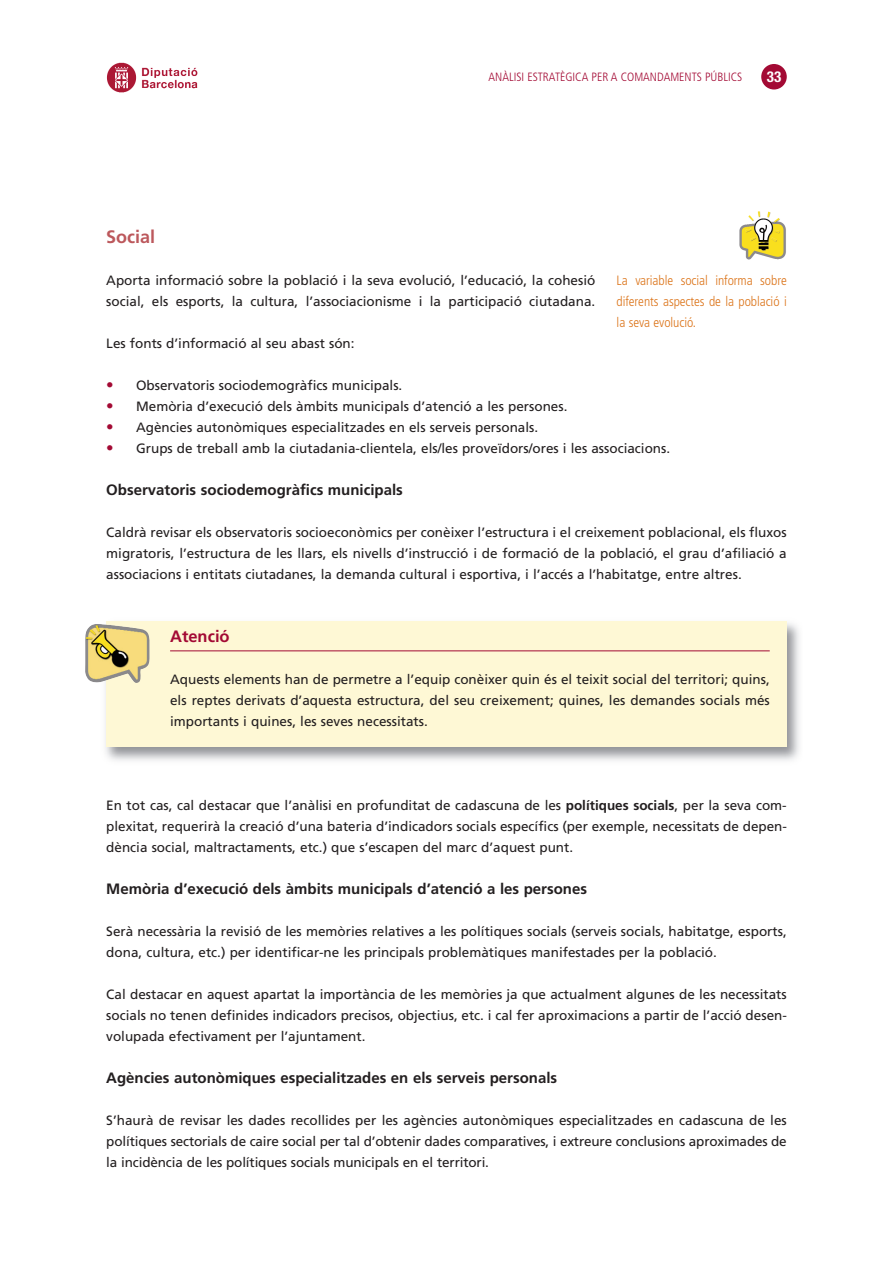
<style>
.page{position:relative;width:893px;height:1263px;background:#fff}
.page>*{position:absolute;margin:0;border:0;box-sizing:border-box;transform-origin:0 0}
.t1{font:700 18px "Frutiger LT Std";color:#bc585c}
.t2{font:700 16.5px "Frutiger LT Std";color:#a30a34}
.t3{font:700 15px "Frutiger LT Std";color:#231f20}
.t4{font:700 condensed 15px "Helvetica Neue";color:#fff}
.t5{font:13.5px/21px "Frutiger LT Std";color:#231f20;text-align:justify}
.t6{font:300 condensed 13.5px/21px "Frutiger LT Std";letter-spacing:-.005em;color:#dc751b;text-align:justify}
.t7{font:300 condensed 12px "Frutiger";color:#a30a34}
.s1{font-size:15px;color:#a30a34}
.s2{font-weight:700}
</style>
<div class="page">
<img style="left:105px;top:621px;width:694px;height:140px">
<div style="left:106px;top:622px;width:681px;height:125px;background:#fef8d5"></div>
<img style="left:85px;top:624px;width:64px;height:60px">
<hr style="left:170px;top:651px;width:600px;height:1px;background:#a30a34">
<img style="left:106px;top:62px;width:92px;height:31px">
<div style="left:761px;top:64px;width:26px;height:26px;background:#a30a34;border-radius:50%"></div>
<img style="left:739px;top:211px;width:47px;height:49px">
<p class="t7" style="left:489px;top:72px;width:255px">ANÀLISI ESTRATÈGICA PER A COMANDAMENTS PÚBLICS</p>
<p class="t4" style="left:767px;top:68px;width:16px">33</p>
<h1 class="t1" style="left:106px;top:230px;width:51px">Social</h1>
<p class="t5" style="left:106px;top:271px;width:490px">Aporta informació sobre la població i la seva evolució, l’educació, la cohesió social, els esports, la cultura, l’associacionisme i la participació ciutadana.</p>
<p class="t5" style="left:106px;top:334px;width:250px">Les fonts d’informació al seu abast són:</p>
<p class="t5" style="left:106px;top:376px;width:298px"><span class="s1">•</span> Observatoris sociodemogràfics municipals.</p>
<p class="t5" style="left:106px;top:397px;width:463px"><span class="s1">•</span> Memòria d’execució dels àmbits municipals d’atenció a les persones.</p>
<p class="t5" style="left:106px;top:418px;width:433px"><span class="s1">•</span> Agències autonòmiques especialitzades en els serveis personals.</p>
<p class="t5" style="left:106px;top:439px;width:565px"><span class="s1">•</span> Grups de treball amb la ciutadania-clientela, els/les proveïdors/ores i les associacions.</p>
<p class="t3" style="left:106px;top:484px;width:298px">Observatoris sociodemogràfics municipals</p>
<p class="t5" style="left:106px;top:523px;width:682px">Caldrà revisar els observatoris socioeconòmics per conèixer l’estructura i el creixement poblacional, els fluxos migratoris, l’estructura de les llars, els nivells d’instrucció i de formació de la població, el grau d’afiliació a associacions i entitats ciutadanes, la demanda cultural i esportiva, i l’accés a l’habitatge, entre altres.</p>
<p class="t6" style="left:617px;top:271px;width:172px">La variable social informa sobre diferents aspectes de la població i la seva evolució.</p>
<p class="t2" style="left:170px;top:630px;width:61px">Atenció</p>
<p class="t5" style="left:170px;top:670px;width:601px">Aquests elements han de permetre a l’equip conèixer quin és el teixit social del territori; quins, els reptes derivats d’aquesta estructura, del seu creixement; quines, les demandes socials més importants i quines, les seves necessitats.</p>
<p class="t5" style="left:106px;top:796px;width:682px">En tot cas, cal destacar que l’anàlisi en profunditat de cadascuna de les <span class="s2">polítiques socials</span>, per la seva com&shy;plexitat, requerirà la creació d’una bateria d’indicadors socials específics (per exemple, necessitats de depen&shy;dència social, maltractaments, etc.) que s’escapen del marc d’aquest punt.</p>
<p class="t3" style="left:106px;top:883px;width:482px">Memòria d’execució dels àmbits municipals d’atenció a les persones</p>
<p class="t5" style="left:106px;top:922px;width:682px">Serà necessària la revisió de les memòries relatives a les polítiques socials (serveis socials, habitatge, esports, dona, cultura, etc.) per identificar-ne les principals problemàtiques manifestades per la població.</p>
<p class="t5" style="left:106px;top:985px;width:682px">Cal destacar en aquest apartat la importància de les memòries ja que actualment algunes de les necessitats socials no tenen definides indicadors precisos, objectius, etc. i cal fer aproximacions a partir de l’acció desen&shy;volupada efectivament per l’ajuntament.</p>
<p class="t3" style="left:106px;top:1072px;width:452px">Agències autonòmiques especialitzades en els serveis personals</p>
<p class="t5" style="left:106px;top:1111px;width:682px">S’haurà de revisar les dades recollides per les agències autonòmiques especialitzades en cadascuna de les polítiques sectorials de caire social per tal d’obtenir dades comparatives, i extreure conclusions aproximades de la incidència de les polítiques socials municipals en el territori.</p>
</div>
